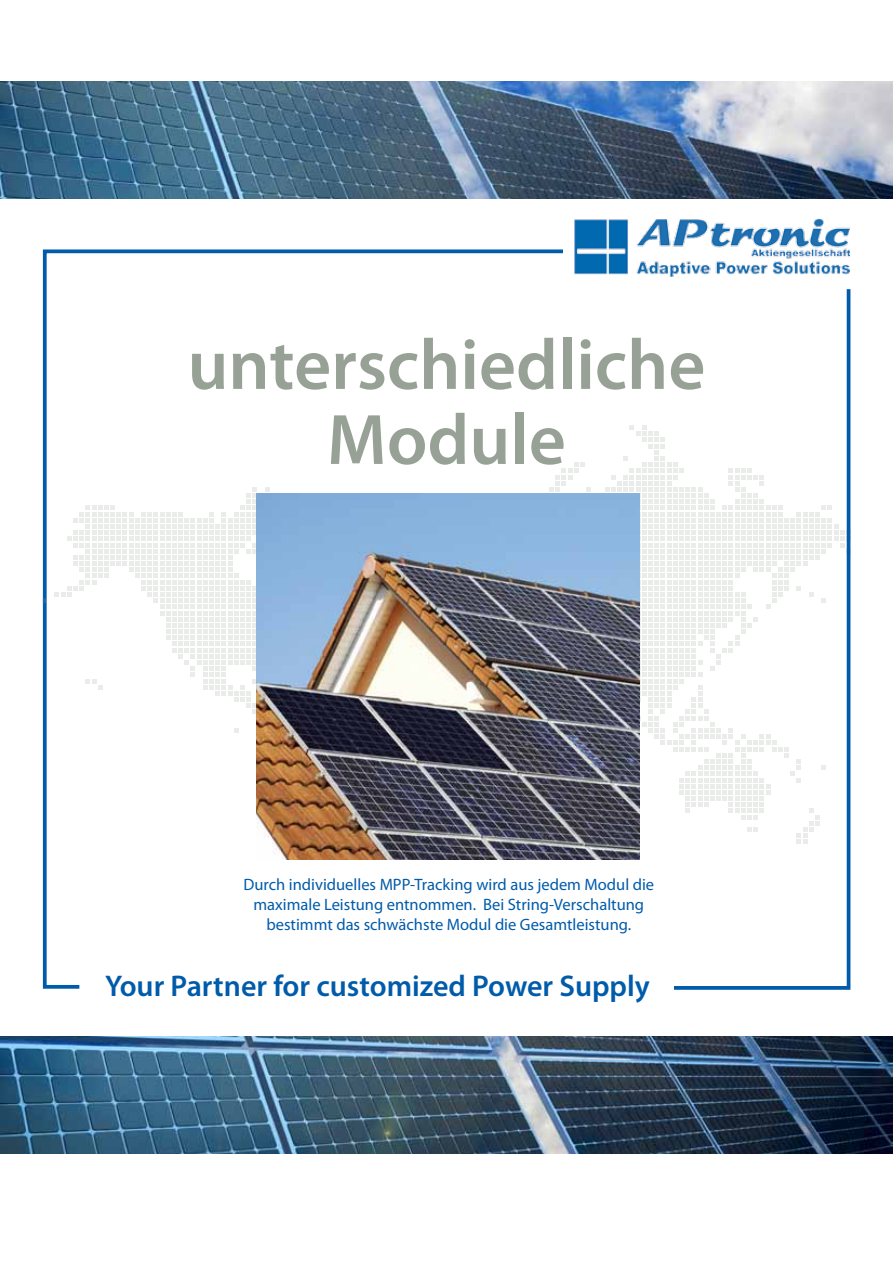
<style>
.page{position:relative;width:893px;height:1263px;background:#fff}
.page>*{position:absolute;margin:0;border:0;box-sizing:border-box;transform-origin:0 0}
.t1{font:600 72px/75px "Myriad Pro";color:#97a196;text-align:center}
.t2{font:600 30px "Myriad Pro";color:#005baa}
.t3{font:16.5px/19.8px "Myriad Pro";color:#005baa;text-align:center}
</style>
<div class="page">
<img style="left:574px;top:218px;width:276px;height:58px">
<svg style="left:42px;top:249px;width:521px;height:740px"></svg>
<svg style="left:43px;top:599px;width:4px;height:4px"></svg>
<svg style="left:383px;top:425px;width:287px;height:419px"></svg>
<svg style="left:55px;top:487px;width:307px;height:388px"></svg>
<img style="left:0;top:81px;width:893px;height:117px">
<svg style="left:670px;top:289px;width:181px;height:701px"></svg>
<img style="left:0;top:1036px;width:893px;height:117px">
<div style="left:240px;top:860px;width:417px;height:88px;background:#fff"></div>
<img style="left:257px;top:493px;width:382px;height:367px">
<h1 class="t1" style="left:187px;top:325px;width:519px">unterschiedliche<br>Module</h1>
<p class="t3" style="left:243px;top:875px;width:412px">Durch individuelles MPP-Tracking wird aus jedem Modul die maximale Leistung entnommen. Bei String-Verschaltung bestimmt das schwächste Modul die Gesamtleistung.</p>
<h2 class="t2" style="left:105px;top:967px;width:546px">Your Partner for customized Power Supply</h2>
</div>
